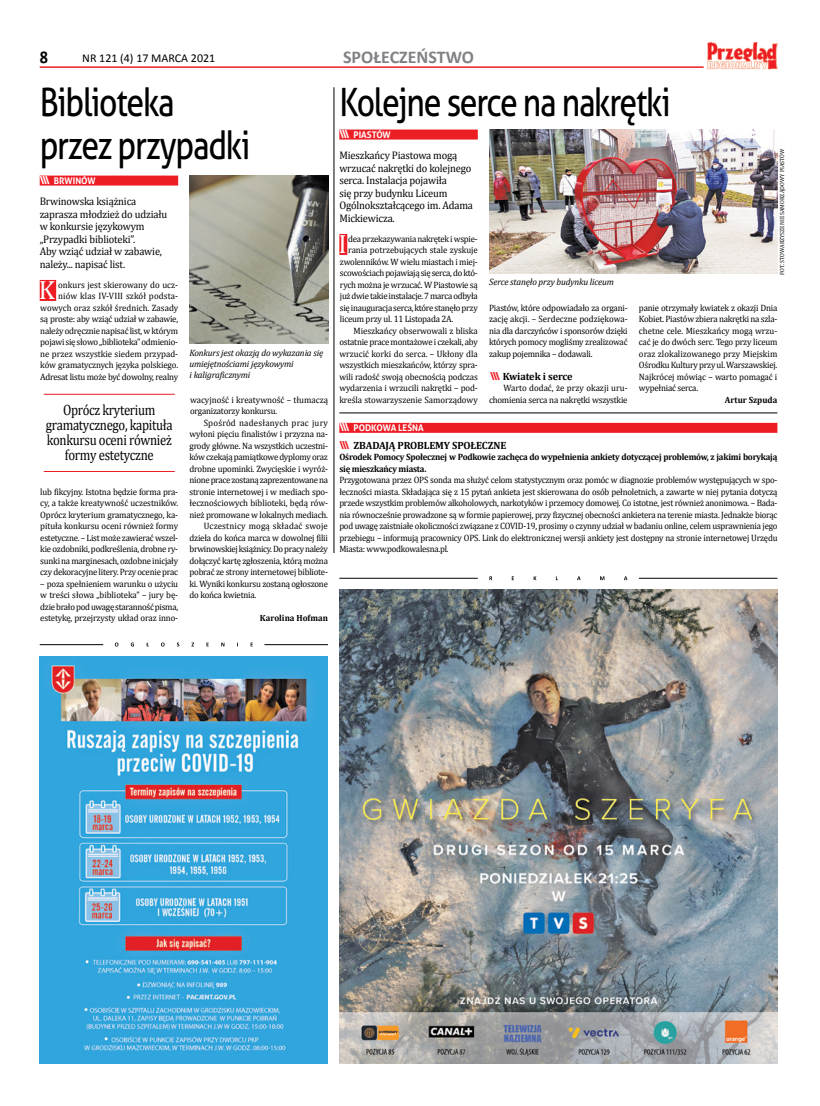
<style>
.page{position:relative;width:820px;height:1106px;background:#fff}
.page>*{position:absolute;margin:0;border:0;box-sizing:border-box;transform-origin:0 0}
.t1{font:39px/43px "Aller";letter-spacing:-.04em;color:#000;scale:.82 1}
.t2{font:26.5px "Cambria";color:#fff;scale:.96 1}
.t3{font:700 18px "Calibri";color:#808285}
.t4{font:700 18px "Calibri";color:#000;scale:.9 1}
.t5{font:15px/15px "Cambria";letter-spacing:-.025em;color:#000;text-align:center;scale:.85 1}
.t6{font:12px "Calibri";color:#000}
.t7{font:11px/12.5px "Cambria";letter-spacing:-.015em;color:#000;scale:.95 1}
.t8{font:700 10.5px "Cambria";letter-spacing:-.01em;color:#000}
.t9{font:9.2px/11.5px "Cambria";letter-spacing:-.025em;color:#000;text-align:justify;scale:.96 1}
.t10{font:9.2px/11.5px "Cambria";letter-spacing:-.025em;color:#000;text-align:justify;scale:.95 1}
.t11{font:9.2px "Cambria";letter-spacing:-.005em;color:#000;scale:.96 1}
.t12{font:700 9.2px/11.5px "Cambria";letter-spacing:-.025em;color:#000;scale:.95 1}
.t13{font:italic 9.2px/11px "Cambria";letter-spacing:-.015em;color:#000}
.t14{font:9.2px/11.5px "Cambria";color:#000;scale:.96 1}
.t15{font:700 9.2px "Aller";color:#fff;scale:.96 1}
.t16{font:9.2px "Cambria";letter-spacing:.025em;color:#000;scale:.96 1}
.t17{font:9.2px "Cambria";letter-spacing:.02em;color:#000;scale:.96 1}
.t18{font:700 9px "Cambria";color:#000;scale:.96 1}
.t19{font:6px "Cambria";color:#000;scale:.96 1}
.s1{font-size:11px}
.s2{font-family:"Aller";font-size:11px;color:#ed1d24}
</style>
<div class="page">
<hr style="left:40px;top:66px;width:663px;height:2px;background:#ed1d24">
<img style="left:706px;top:42px;width:71px;height:28px">
<img style="left:339px;top:590px;width:438px;height:473px">
<div style="left:339px;top:129px;width:138px;height:10px;background:#ed1d24"></div>
<div style="left:339px;top:234px;width:8px;height:21px;background:#ed1d24"></div>
<div style="left:40px;top:175px;width:138px;height:10px;background:#ed1d24"></div>
<div style="left:40px;top:280px;width:16px;height:21px;background:#ed1d24"></div>
<img style="left:40px;top:656px;width:288px;height:407px">
<img style="left:189px;top:175px;width:139px;height:168px">
<img style="left:489px;top:129px;width:288px;height:145px">
<div style="left:339px;top:423px;width:438px;height:10px;background:#ed1d24"></div>
<svg style="left:489px;top:576px;width:138px;height:4px"></svg>
<hr style="left:339px;top:578px;width:138px;height:1px;background:#000">
<hr style="left:638px;top:578px;width:139px;height:1px;background:#000">
<hr style="left:40px;top:644px;width:63px;height:1px;background:#000">
<hr style="left:264px;top:644px;width:64px;height:1px;background:#000">
<svg style="left:115px;top:642px;width:138px;height:4px"></svg>
<hr style="left:44px;top:394px;width:131px;height:1px;background:#ed1d24">
<hr style="left:44px;top:471px;width:131px;height:1px;background:#ed1d24">
<hr style="left:333px;top:87px;width:1px;height:466px;background:#000">
<hr style="left:339px;top:412px;width:438px;height:1px;background:#000">
<h3 class="t4" style="left:40px;top:45px;width:11px">8</h3>
<h3 class="t6" style="left:82px;top:51px;width:134px">NR 121 (4) 17 MARCA 2021</h3>
<h3 class="t3" style="left:343px;top:45px;width:132px">SPOŁECZEŃSTWO</h3>
<h1 class="t1" style="left:40px;top:81px;width:258px">Biblioteka przez przypadki</h1>
<p class="t15" style="left:40px;top:175px;width:60px"><span class="s1">\\\</span> BRWINÓW</p>
<p class="t7" style="left:40px;top:195px;width:136px">Brwinowska książnica zaprasza młodzież do udziału w konkursie językowym „Przypadki biblioteki”.<br>Aby wziąć udział w zabawie, należy... napisać list.</p>
<h2 class="t2" style="left:39px;top:274px;width:18px">K</h2>
<p class="t9" style="left:40px;top:279px;width:145px;text-align:right">onkurs jest skierowany do ucz&shy;niów klas IV-VIII szkół podsta&shy;wowych oraz szkół średnich. Zasady są proste: aby wziąć udział w zabawie, należy odręcznie napisać list, w którym pojawi się słowo „biblioteka” odmienio&shy;ne przez wszystkie siedem przypad&shy;ków gramatycznych języka polskiego.<br>Adresat listu może być dowolny, realny</p>
<h3 class="t5" style="left:46px;top:402px;width:150px">Oprócz kryterium gramatycznego, kapituła konkursu oceni również formy estetyczne</h3>
<p class="t9" style="left:40px;top:486px;width:145px">lub fikcyjny. Istotna będzie forma pra&shy;cy, a także kreatywność uczestników.<br>Oprócz kryterium gramatycznego, ka&shy;pituła konkursu oceni również formy estetyczne. – List może zawierać wszel&shy;kie ozdobniki, podkreślenia, drobne ry&shy;sunki na marginesach, ozdobne inicjały czy dekoracyjne litery. Przy ocenie prac</p>
<p class="t9" style="left:40px;top:578px;width:145px">– poza spełnieniem warunku o użyciu w treści słowa „biblioteka” – jury bę&shy;dzie brało pod uwagę staranność pisma, estetykę, przejrzysty układ oraz inno-</p>
<p class="t13" style="left:189px;top:347px;width:135px">Konkurs jest okazją do wykazania się umiejętnościami językowymi<br>i kaligraficznymi</p>
<p class="t14" style="left:190px;top:394px;width:145px">wacyjność i kreatywność – tłumaczą organizatorzy konkursu.</p>
<p class="t16" style="left:204px;top:417px;width:131px">Spośród nadesłanych prac jury</p>
<p class="t9" style="left:189px;top:428px;width:146px">wyłoni pięciu finalistów i przyzna na-</p>
<p class="t9" style="left:189px;top:440px;width:146px">grody główne. Na wszystkich uczestni-</p>
<p class="t9" style="left:189px;top:451px;width:146px">ków czekają pamiątkowe dyplomy oraz</p>
<p class="t9" style="left:189px;top:463px;width:146px">drobne upominki. Zwycięskie i wyróż-</p>
<p class="t9" style="left:189px;top:474px;width:146px">nione prace zostaną zaprezentowane na</p>
<p class="t9" style="left:189px;top:486px;width:146px">stronie internetowej i w mediach spo-</p>
<p class="t11" style="left:189px;top:497px;width:146px">łecznościowych biblioteki, będą rów-</p>
<p class="t9" style="left:189px;top:509px;width:145px">nież promowane w lokalnych mediach.</p>
<p class="t17" style="left:204px;top:520px;width:131px">Uczestnicy mogą składać swoje</p>
<p class="t9" style="left:189px;top:532px;width:146px">dzieła do końca marca w dowolnej filii</p>
<p class="t9" style="left:189px;top:543px;width:146px">brwinowskiej książnicy. Do pracy należy</p>
<p class="t9" style="left:189px;top:555px;width:146px">dołączyć kartę zgłoszenia, którą można</p>
<p class="t9" style="left:189px;top:566px;width:146px">pobrać ze strony internetowej bibliote-</p>
<p class="t9" style="left:189px;top:578px;width:146px">ki. Wyniki konkursu zostaną ogłoszone</p>
<p class="t9" style="left:189px;top:589px;width:71px">do końca kwietnia.</p>
<p class="t18" style="left:260px;top:612px;width:72px">Karolina Hofman</p>
<h1 class="t1" style="left:339px;top:81px;width:405px">Kolejne serce na nakrętki</h1>
<p class="t15" style="left:339px;top:129px;width:55px"><span class="s1">\\\</span> PIASTÓW</p>
<p class="t7" style="left:339px;top:149px;width:142px">Mieszkańcy Piastowa mogą wrzucać nakrętki do kolejnego serca. Instalacja pojawiła<br>się przy budynku Liceum<br>Ogólnokształcącego im. Adama<br>Mickiewicza.</p>
<h2 class="t2" style="left:338px;top:228px;width:10px">I</h2>
<p class="t9" style="left:348px;top:233px;width:136px">dea przekazywania nakrętek i wspie-</p>
<p class="t11" style="left:348px;top:244px;width:136px">rania potrzebujących stale zyskuje</p>
<p class="t9" style="left:340px;top:256px;width:145px">zwolenników. W wielu miastach i miej-</p>
<p class="t9" style="left:340px;top:267px;width:145px">scowościach pojawiają się serca, do któ-</p>
<p class="t9" style="left:340px;top:279px;width:145px">rych można je wrzucać. W Piastowie są</p>
<p class="t9" style="left:340px;top:290px;width:145px">już dwie takie instalacje. 7 marca odbyła</p>
<p class="t9" style="left:340px;top:302px;width:145px">się inauguracja serca, które stanęło przy</p>
<p class="t9" style="left:340px;top:313px;width:120px">liceum przy ul. 11 Listopada 2A.</p>
<p class="t11" style="left:353px;top:325px;width:131px">Mieszkańcy obserwowali z bliska</p>
<p class="t9" style="left:339px;top:336px;width:146px">ostatnie prace montażowe i czekali, aby</p>
<p class="t14" style="left:339px;top:348px;width:146px">wrzucić korki do serca. – Ukłony dla</p>
<p class="t9" style="left:339px;top:359px;width:146px">wszystkich mieszkańców, którzy spra-</p>
<p class="t9" style="left:339px;top:371px;width:146px">wili radość swoją obecnością podczas</p>
<p class="t9" style="left:339px;top:382px;width:146px">wydarzenia i wrzucili nakrętki – pod-</p>
<p class="t11" style="left:339px;top:394px;width:146px">kreśla stowarzyszenie Samorządowy</p>
<p class="t15" style="left:339px;top:422px;width:89px"><span class="s1">\\\</span> PODKOWA LEŚNA</p>
<p class="t13" style="left:489px;top:276px;width:126px">Serce stanęło przy budynku liceum</p>
<p class="t9" style="left:489px;top:302px;width:146px">Piastów, które odpowiadało za organi&shy;zację akcji. – Serdeczne podziękowa&shy;nia dla darczyńców i sponsorów dzięki których pomocy mogliśmy zrealizować zakup pojemnika – dodawali.</p>
<p class="t8" style="left:490px;top:369px;width:84px"><span class="s2">\\\</span> Kwiatek i serce</p>
<p class="t9" style="left:489px;top:382px;width:146px;text-align:right">Warto dodać, że przy okazji uru&shy;chomienia serca na nakrętki wszystkie</p>
<p class="t19" style="left:778px;top:275px;width:133px;rotate:-90deg">FOT. STOWARZYSZENIE SAMORZĄDOWY PIASTÓW</p>
<p class="t9" style="left:638px;top:302px;width:146px">panie otrzymały kwiatek z okazji Dnia Kobiet. Piastów zbiera nakrętki na szla&shy;chetne cele. Mieszkańcy mogą wrzu&shy;cać je do dwóch serc. Tego przy liceum oraz zlokalizowanego przy Miejskim Ośrodku Kultury przy ul. Warszawskiej.<br>Najkrócej mówiąc – warto pomagać i wypełniać serca.</p>
<p class="t18" style="left:724px;top:393px;width:56px">Artur Szpuda</p>
<p class="t8" style="left:339px;top:437px;width:168px"><span class="s2">\\\</span> ZBADAJĄ PROBLEMY SPOŁECZNE</p>
<p class="t12" style="left:339px;top:451px;width:462px">Ośrodek Pomocy Społecznej w Podkowie zachęca do wypełnienia ankiety dotyczącej problemów, z jakimi borykają się mieszkańcy miasta.</p>
<p class="t10" style="left:339px;top:474px;width:462px">Przygotowana przez OPS sonda ma służyć celom statystycznym oraz pomóc w diagnozie problemów występujących w spo&shy;łeczności miasta. Składająca się z 15 pytań ankieta jest skierowana do osób pełnoletnich, a zawarte w niej pytania dotyczą przede wszystkim problemów alkoholowych, narkotyków i przemocy domowej. Co istotne, jest również anonimowa. – Bada&shy;nia równocześnie prowadzone są w formie papierowej, przy fizycznej obecności ankietera na terenie miasta. Jednakże biorąc pod uwagę zaistniałe okoliczności związane z COVID-19, prosimy o czynny udział w badaniu online, celem usprawnienia jego przebiegu – informują pracownicy OPS. Link do elektronicznej wersji ankiety jest dostępny na stronie internetowej Urzędu Miasta: www.podkowalesna.pl.</p>
</div>
